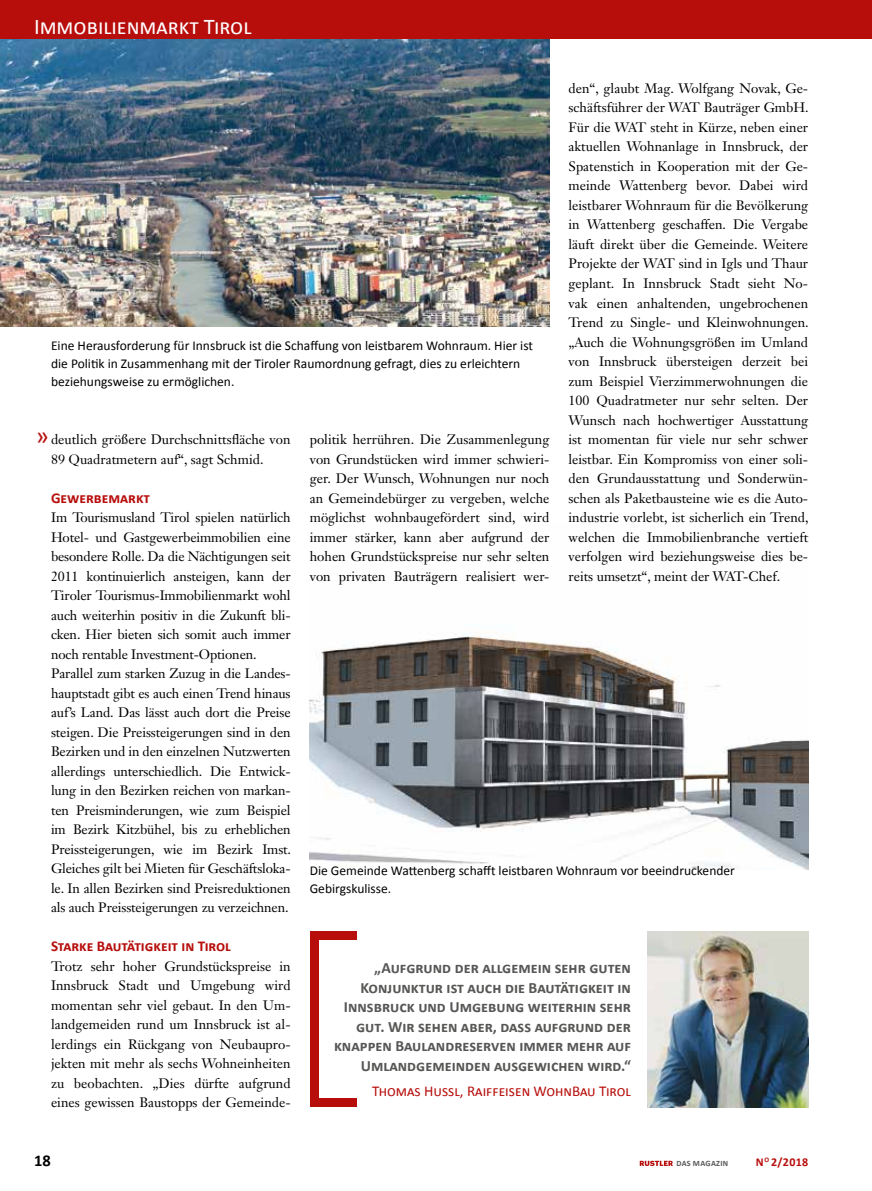
<style>
.page{position:relative;width:872px;height:1191px;background:#fff}
.page>*{position:absolute;margin:0;border:0;box-sizing:border-box;transform-origin:0 0}
.t1{font:22.5px "Calibri";color:#fff}
.t2{font:700 16.5px "Calibri";color:#000}
.t3{font:700 15.75px/19.5px "Calibri";color:#575756;text-align:right}
.t4{font:700 15px "Calibri";color:#b70e0c}
.t5{font:15px "Calibri";color:#b70e0c}
.t6{font:13.5px/19.5px "Janson Text LT Std";letter-spacing:-.01em;color:#000;text-align:justify}
.t7{font:13.5px/18.1px "Calibri";color:#000}
.t8{font:700 12px "Calibri";color:#b70e0c}
.t9{font:700 8.1px "Calibri";letter-spacing:.04em;color:#575756}
.s1{font-family:"Calibri";font-size:25.5px;color:#b70e0c}
</style>
<div class="page">
<svg style="left:639px;top:1160px;width:34px;height:6px"></svg>
<img style="left:0;top:38px;width:549px;height:289px">
<div style="left:0;top:0;width:872px;height:38px;background:#b70e0c"></div>
<img style="left:648px;top:931px;width:160px;height:176px">
<div style="left:310px;top:931px;width:8px;height:176px;background:#b70e0c"></div>
<div style="left:310px;top:1098px;width:46px;height:9px;background:#b70e0c"></div>
<div style="left:310px;top:931px;width:46px;height:9px;background:#b70e0c"></div>
<img style="left:310px;top:634px;width:498px;height:235px">
<h1 class="t1" style="left:34px;top:13px;width:219px">Immobilienmarkt Tirol</h1>
<p class="t6" style="left:568px;top:78px;width:242px">den“, glaubt Mag. Wolfgang Novak, Ge&shy;schäftsführer der WAT Bauträger GmbH.<br>Für die WAT steht in Kürze, neben einer aktuellen Wohnanlage in Innsbruck, der Spatenstich in Kooperation mit der Ge&shy;meinde Wattenberg bevor. Dabei wird leistbarer Wohnraum für die Bevölkerung in Wattenberg geschaffen. Die Vergabe läuft direkt über die Gemeinde. Weitere Projekte der WAT sind in Igls und Thaur geplant. In Innsbruck Stadt sieht No&shy;vak einen anhaltenden, ungebrochenen Trend zu Single- und Kleinwohnungen. „Auch die Wohnungsgrößen im Umland von Innsbruck übersteigen derzeit bei zum Beispiel Vierzimmerwohnungen die 100 Quadratmeter nur sehr selten. Der Wunsch nach hochwertiger Ausstattung ist momentan für viele nur sehr schwer leistbar. Ein Kompromiss von einer soli&shy;den Grundausstattung und Sonderwün&shy;schen als Paketbausteine wie es die Auto&shy;industrie vorlebt, ist sicherlich ein Trend, welchen die Immobilienbranche vertieft verfolgen wird beziehungsweise dies be&shy;reits umsetzt“, meint der WAT-Chef.</p>
<p class="t7" style="left:51px;top:335px;width:483px">Eine Herausforderung für Innsbruck ist die Schaffung von leistbarem Wohnraum. Hier ist die Politik in Zusammenhang mit der Tiroler Raumordnung gefragt, dies zu erleichtern beziehungsweise zu ermöglichen.</p>
<p class="t6" style="left:51px;top:429px;width:241px;text-indent:-15px"><span class="s1">»</span> deutlich größere Durchschnittsfläche von<br>89 Quadratmetern auf“, sagt Schmid.</p>
<p class="t4" style="left:51px;top:488px;width:101px">Gewerbemarkt</p>
<p class="t6" style="left:51px;top:507px;width:242px;text-align:left">Im Tourismusland Tirol spielen natürlich Hotel- und Gastgewerbeimmobilien eine besondere Rolle. Da die Nächtigungen seit 2011 kontinuierlich ansteigen, kann der Tiroler Tourismus-Immobilienmarkt wohl auch weiterhin positiv in die Zukunft bli&shy;cken. Hier bieten sich somit auch immer noch rentable Investment-Optionen.<br>Parallel zum starken Zuzug in die Landes&shy;hauptstadt gibt es auch einen Trend hinaus auf’s Land. Das lässt auch dort die Preise steigen. Die Preissteigerungen sind in den Bezirken und in den einzelnen Nutzwerten allerdings unterschiedlich. Die Entwick&shy;lung in den Bezirken reichen von markan&shy;ten Preisminderungen, wie zum Beispiel im Bezirk Kitzbühel, bis zu erheblichen Preissteigerungen, wie im Bezirk Imst.<br>Gleiches gilt bei Mieten für Geschäftsloka&shy;le. In allen Bezirken sind Preisreduktionen als auch Preissteigerungen zu verzeichnen.</p>
<p class="t4" style="left:51px;top:937px;width:181px">Starke Bautätigkeit in Tirol</p>
<p class="t6" style="left:51px;top:956px;width:241px">Trotz sehr hoher Grundstückspreise in Innsbruck Stadt und Umgebung wird momentan sehr viel gebaut. In den Um&shy;landgemeiden rund um Innsbruck ist al&shy;lerdings ein Rückgang von Neubaupro&shy;jekten mit mehr als sechs Wohneinheiten zu beobachten. „Dies dürfte aufgrund eines gewissen Baustopps der Gemeinde-</p>
<p class="t3" style="left:334px;top:957px;width:298px">„Aufgrund der allgemein sehr guten Konjunktur ist auch die Bautätigkeit in Innsbruck und Umgebung weiterhin sehr gut. Wir sehen aber, dass aufgrund der knappen Baulandreserven immer mehr auf Umlandgemeinden ausgewichen wird.“</p>
<p class="t6" style="left:310px;top:429px;width:241px">politik herrühren. Die Zusammenlegung von Grundstücken wird immer schwieri&shy;ger. Der Wunsch, Wohnungen nur noch an Gemeindebürger zu vergeben, welche möglichst wohnbaugefördert sind, wird immer stärker, kann aber aufgrund der hohen Grundstückspreise nur sehr selten von privaten Bauträgern realisiert wer-</p>
<p class="t7" style="left:310px;top:860px;width:427px">Die Gemeinde Wattenberg schafft leistbaren Wohnraum vor beeindruckender<br>Gebirgskulisse.</p>
<p class="t5" style="left:372px;top:1081px;width:260px">Thomas Hussl, Raiffeisen WohnBau Tirol</p>
<p class="t2" style="left:34px;top:1150px;width:18px">18</p>
<p class="t8" style="left:755px;top:1154px;width:54px">N<sup>O</sup> 2/2018</p>
<p class="t9" style="left:676px;top:1158px;width:53px">DAS MAGAZIN</p>
</div>
